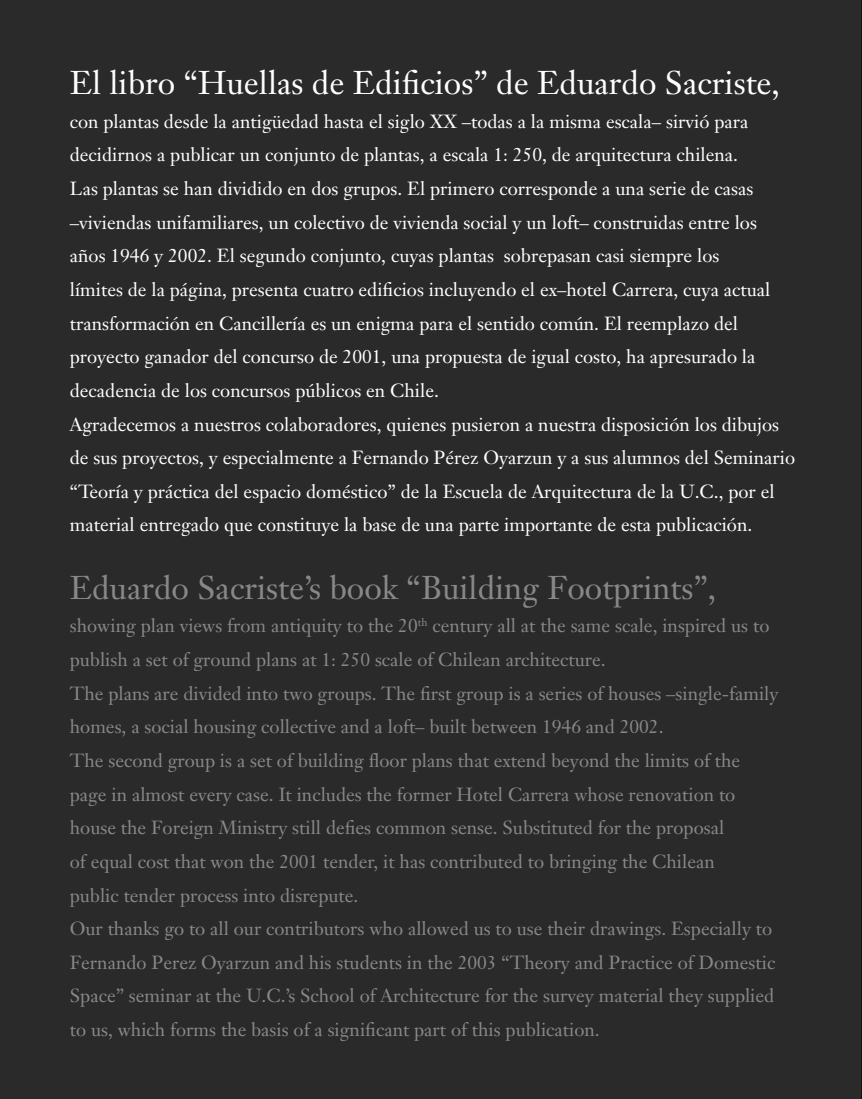
<style>
.page{position:relative;width:862px;height:1099px;background:#fff}
.page>*{position:absolute;margin:0;border:0;box-sizing:border-box;transform-origin:0 0}
.t1{font:32.5px "Janson Text";color:#fff}
.t2{font:32.5px "Janson Text";color:#888}
.t3{font:18.75px/33.6px "Janson Text";color:#fff}
.t4{font:18.75px/33.6px "Janson Text";color:#888}
</style>
<div class="page">
<div style="left:0;top:0;width:861px;height:1098px;background:#2a2a2a"></div>
<h1 class="t1" style="left:70px;top:62px;width:711px">El libro “Huellas de Edificios” de Eduardo Sacriste,</h1>
<p class="t3" style="left:70px;top:104px;width:726px">con plantas desde la antigüedad hasta el siglo XX –todas a la misma escala– sirvió para decidirnos a publicar un conjunto de plantas, a escala 1: 250, de arquitectura chilena.<br>Las plantas se han dividido en dos grupos. El primero corresponde a una serie de casas –viviendas unifamiliares, un colectivo de vivienda social y un loft– construidas entre los años 1946 y 2002. El segundo conjunto, cuyas plantas sobrepasan casi siempre los<br>límites de la página, presenta cuatro edificios incluyendo el ex–hotel Carrera, cuya actual transformación en Cancillería es un enigma para el sentido común. El reemplazo del proyecto ganador del concurso de 2001, una propuesta de igual costo, ha apresurado la decadencia de los concursos públicos en Chile.<br>Agradecemos a nuestros colaboradores, quienes pusieron a nuestra disposición los dibujos de sus proyectos, y especialmente a Fernando Pérez Oyarzun y a sus alumnos del Seminario “Teoría y práctica del espacio doméstico” de la Escuela de Arquitectura de la U.C., por el material entregado que constituye la base de una parte importante de esta publicación.</p>
<h1 class="t2" style="left:70px;top:567px;width:647px">Eduardo Sacriste’s book “Building Footprints”,</h1>
<p class="t4" style="left:70px;top:609px;width:709px">showing plan views from antiquity to the 20<sup>th</sup> century all at the same scale, inspired us to publish a set of ground plans at 1: 250 scale of Chilean architecture.<br>The plans are divided into two groups. The first group is a series of houses –single-family homes, a social housing collective and a loft– built between 1946 and 2002.<br>The second group is a set of building floor plans that extend beyond the limits of the page in almost every case. It includes the former Hotel Carrera whose renovation to house the Foreign Ministry still defies common sense. Substituted for the proposal<br>of equal cost that won the 2001 tender, it has contributed to bringing the Chilean<br>public tender process into disrepute.<br>Our thanks go to all our contributors who allowed us to use their drawings. Especially to Fernando Perez Oyarzun and his students in the 2003 “Theory and Practice of Domestic Space” seminar at the U.C.’s School of Architecture for the survey material they supplied to us, which forms the basis of a significant part of this publication.</p>
</div>
